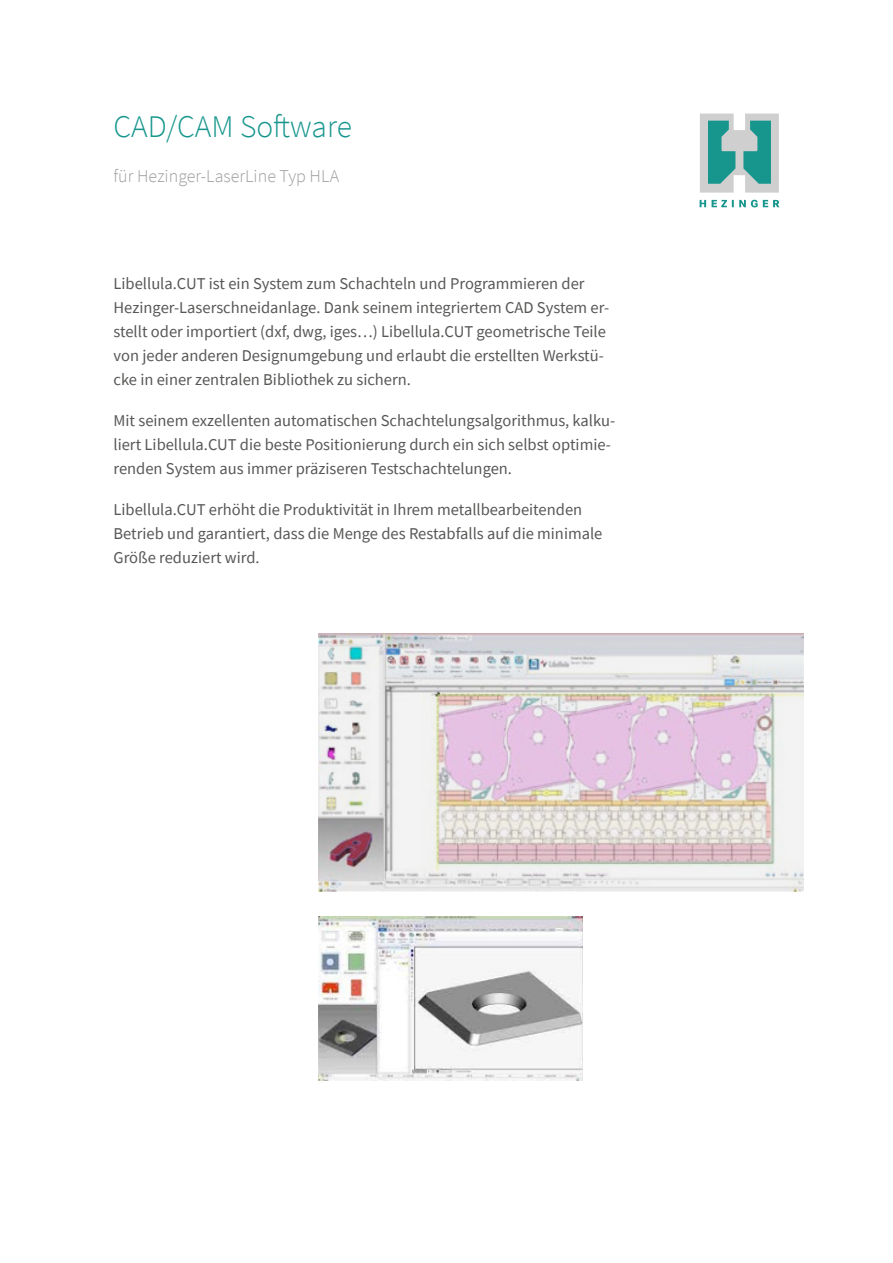
<style>
.page{position:relative;width:893px;height:1263px;background:#fff}
.page>*{position:absolute;margin:0;border:0;box-sizing:border-box;transform-origin:0 0}
.Headline{font:300 31.5px "Source Sans Pro";color:#16968d}
.Unterüberschrift_Head{font:300 18px "Source Sans Pro";color:#9d9d9c}
.Copy{font:16.5px/24px "Source Sans Pro";color:#575756}
</style>
<div class="page">
<svg style="left:700px;top:114px;width:79px;height:79px;background:#86bab7"></svg>
<svg style="left:700px;top:200px;width:79px;height:7px"></svg>
<img style="left:319px;top:917px;width:264px;height:163px">
<svg style="left:320px;top:634px;width:484px;height:257px"></svg>
<p class="Headline" style="left:114px;top:107px;width:240px">CAD/CAM Software</p>
<p class="Unterüberschrift_Head" style="left:114px;top:165px;width:227px">für Hezinger-LaserLine Typ HLA</p>
<p class="Copy" style="left:114px;top:271px;width:497px">Libellula.CUT ist ein System zum Schachteln und Programmieren der Hezinger-Laserschneidanlage. Dank seinem integriertem CAD System er&shy;stellt oder importiert (dxf, dwg, iges…) Libellula.CUT geometrische Teile von jeder anderen Designumgebung und erlaubt die erstellten Werkstü&shy;cke in einer zentralen Bibliothek zu sichern.</p>
<p class="Copy" style="left:114px;top:408px;width:503px">Mit seinem exzellenten automatischen Schachtelungsalgorithmus, kalku&shy;liert Libellula.CUT die beste Positionierung durch ein sich selbst optimie&shy;renden System aus immer präziseren Testschachtelungen.</p>
<p class="Copy" style="left:114px;top:497px;width:490px">Libellula.CUT erhöht die Produktivität in Ihrem metallbearbeitenden<br>Betrieb und garantiert, dass die Menge des Restabfalls auf die minimale<br>Größe reduziert wird.</p>
</div>
